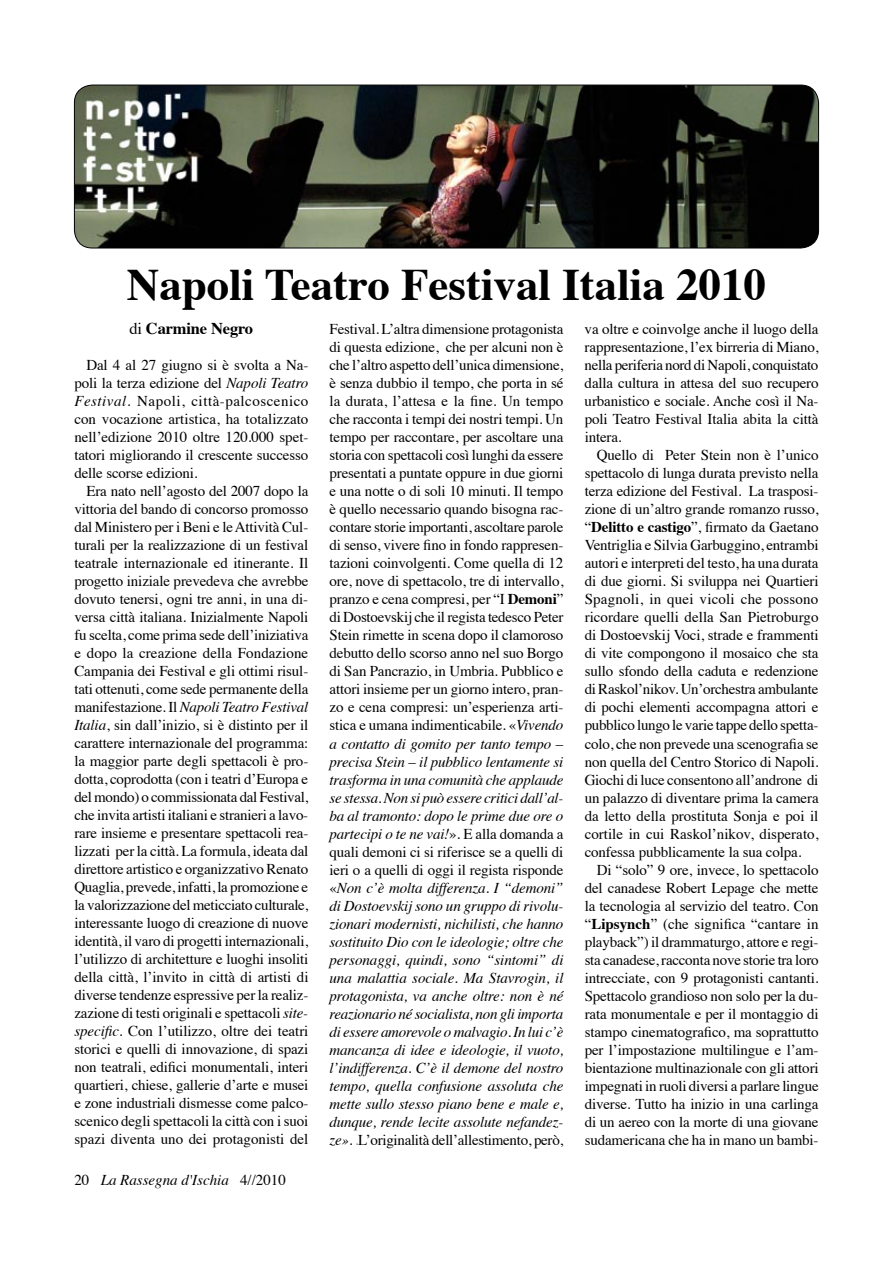
<style>
.page{position:relative;width:893px;height:1263px;background:#fff}
.page>*{position:absolute;margin:0;border:0;box-sizing:border-box;transform-origin:0 0}
.t1{font:700 45px "Times";color:#000}
.t2{font:700 16.5px "Times";letter-spacing:-.01em;color:#000}
.t3{font:15px/18px "Times";letter-spacing:-.01em;color:#000;text-align:justify}
.t4{font:italic 15px "Times";color:#000}
.s1{font-weight:400}
.s2{font-style:italic}
.s3{font-style:normal}
.s4{font-weight:700}
.s5{color:#818384}
</style>
<div class="page">
<img style="left:74px;top:85px;width:745px;height:163px">
<div style="left:74px;top:85px;width:745px;height:163px;border:1px solid #000;border-radius:18px"></div>
<h1 class="t1" style="left:127px;top:242px;width:641px">Napoli Teatro Festival Italia 2010</h1>
<p class="t2" style="left:130px;top:313px;width:125px"><span class="s1">di</span> Carmine Negro</p>
<p class="t3" style="left:74px;top:355px;width:236px;text-indent:12px">Dal 4 al 27 giugno si è svolta a Na&shy;poli la terza edizione del <span class="s2">Napoli Teatro Festival</span>. Napoli, città-palcoscenico con vocazione artistica, ha totalizzato nell’edizione 2010 oltre 120.000 spet&shy;tatori migliorando il crescente successo delle scorse edizioni.</p>
<p class="t3" style="left:74px;top:481px;width:236px;text-indent:12px">Era nato nell’agosto del 2007 dopo la vittoria del bando di concorso promosso dal Ministero per i Beni e le Attività Cul&shy;turali per la realizzazione di un festival teatrale internazionale ed itinerante. Il progetto iniziale prevedeva che avrebbe dovuto tenersi, ogni tre anni, in una di&shy;versa città italiana. Inizialmente Napoli fu scelta, come prima sede dell’iniziativa e dopo la creazione della Fondazione Campania dei Festival e gli ottimi risul&shy;tati ottenuti, come sede permanente della manifestazione. Il <span class="s2">Napoli Teatro Festival Italia</span>, sin dall’inizio, si è distinto per il carattere internazionale del programma: la maggior parte degli spettacoli è pro&shy;dotta, coprodotta (con i teatri d’Europa e del mondo) o commissionata dal Festival, che invita artisti italiani e stranieri a lavo&shy;rare insieme e presentare spettacoli rea&shy;lizzati per la città. La formula, ideata dal direttore artistico e organizzativo Renato Quaglia, prevede, infatti, la promozione e la valorizzazione del meticciato culturale, interessante luogo di creazione di nuove identità, il varo di progetti internazionali, l’utilizzo di architetture e luoghi insoliti della città, l’invito in città di artisti di diverse tendenze espressive per la realiz&shy;zazione di testi originali e spettacoli <span class="s2">site&shy;specific</span>. Con l’utilizzo, oltre dei teatri storici e quelli di innovazione, di spazi non teatrali, edifici monumentali, interi quartieri, chiese, gallerie d’arte e musei e zone industriali dismesse come palco&shy;scenico degli spettacoli la città con i suoi spazi diventa uno dei protagonisti del</p>
<p class="t4" style="left:74px;top:1167px;width:213px"><span class="s3">20</span> La Rassegna d'Ischia <span class="s3">4//2010</span></p>
<p class="t3" style="left:329px;top:319px;width:236px">Festival. L’altra dimensione protagonista di questa edizione, che per alcuni non è che l’altro aspetto dell’unica dimensione, è senza dubbio il tempo, che porta in sé la durata, l’attesa e la fine. Un tempo che racconta i tempi dei nostri tempi. Un tempo per raccontare, per ascoltare una storia con spettacoli così lunghi da essere presentati a puntate oppure in due giorni e una notte o di soli 10 minuti. Il tempo è quello necessario quando bisogna rac&shy;contare storie importanti, ascoltare parole di senso, vivere fino in fondo rappresen&shy;tazioni coinvolgenti. Come quella di 12 ore, nove di spettacolo, tre di intervallo, pranzo e cena compresi, per “I <span class="s4">Demoni</span>” di Dostoevskij che il regista tedesco Peter Stein rimette in scena dopo il clamoroso debutto dello scorso anno nel suo Borgo di San Pancrazio, in Umbria. Pubblico e attori insieme per un giorno intero, pran&shy;zo e cena compresi: un’esperienza arti&shy;stica e umana indimenticabile. «<span class="s2">Vivendo a contatto di gomito per tanto tempo – precisa Stein – il pubblico lentamente si trasforma in una comunità che applaude se stessa. Non si può essere critici dall’al&shy;ba al tramonto: dopo le prime due ore o partecipi o te ne vai!</span>». E alla domanda a quali demoni ci si riferisce se a quelli di ieri o a quelli di oggi il regista risponde «<span class="s2">Non c’è molta differenza. I “demoni” di Dostoevskij sono un gruppo di rivolu&shy;zionari modernisti, nichilisti, che hanno sostituito Dio con le ideologie; oltre che personaggi, quindi, sono “sintomi” di una malattia sociale. Ma Stavrogin, il protagonista, va anche oltre: non è né reazionario né socialista, non gli importa di essere amorevole o malvagio. In lui c’è mancanza di idee e ideologie, il vuoto, l’indifferenza. C’è il demone del nostro tempo, quella confusione assoluta che mette sullo stesso piano bene e male e, dunque, rende lecite assolute nefandez&shy;ze»</span>. <span class="s5">.</span>L’originalità dell’allestimento, però,</p>
<p class="t3" style="left:585px;top:319px;width:235px">va oltre e coinvolge anche il luogo della rappresentazione, l’ex birreria di Miano, nella periferia nord di Napoli, conquistato dalla cultura in attesa del suo recupero urbanistico e sociale. Anche così il Na&shy;poli Teatro Festival Italia abita la città intera.</p>
<p class="t3" style="left:585px;top:445px;width:236px;text-indent:12px">Quello di Peter Stein non è l’unico spettacolo di lunga durata previsto nella terza edizione del Festival. La trasposi&shy;zione di un’altro grande romanzo russo, “<span class="s4">Delitto e castigo</span>”, firmato da Gaetano Ventriglia e Silvia Garbuggino, entrambi autori e interpreti del testo, ha una durata di due giorni. Si sviluppa nei Quartieri Spagnoli, in quei vicoli che possono ricordare quelli della San Pietroburgo di Dostoevskij Voci, strade e frammenti di vite compongono il mosaico che sta sullo sfondo della caduta e redenzione di Raskol’nikov. Un’orchestra ambulante di pochi elementi accompagna attori e pubblico lungo le varie tappe dello spetta&shy;colo, che non prevede una scenografia se non quella del Centro Storico di Napoli.<br>Giochi di luce consentono all’androne di un palazzo di diventare prima la camera da letto della prostituta Sonja e poi il cortile in cui Raskol’nikov, disperato, confessa pubblicamente la sua colpa.</p>
<p class="t3" style="left:585px;top:859px;width:236px;text-indent:12px">Di “solo” 9 ore, invece, lo spettacolo del canadese Robert Lepage che mette la tecnologia al servizio del teatro. Con “<span class="s4">Lipsynch</span>” (che significa “cantare in playback”) il drammaturgo, attore e regi&shy;sta canadese, racconta nove storie tra loro intrecciate, con 9 protagonisti cantanti.<br>Spettacolo grandioso non solo per la du&shy;rata monumentale e per il montaggio di stampo cinematografico, ma soprattutto per l’impostazione multilingue e l’am&shy;bientazione multinazionale con gli attori impegnati in ruoli diversi a parlare lingue diverse. Tutto ha inizio in una carlinga di un aereo con la morte di una giovane sudamericana che ha in mano un bambi-</p>
</div>
